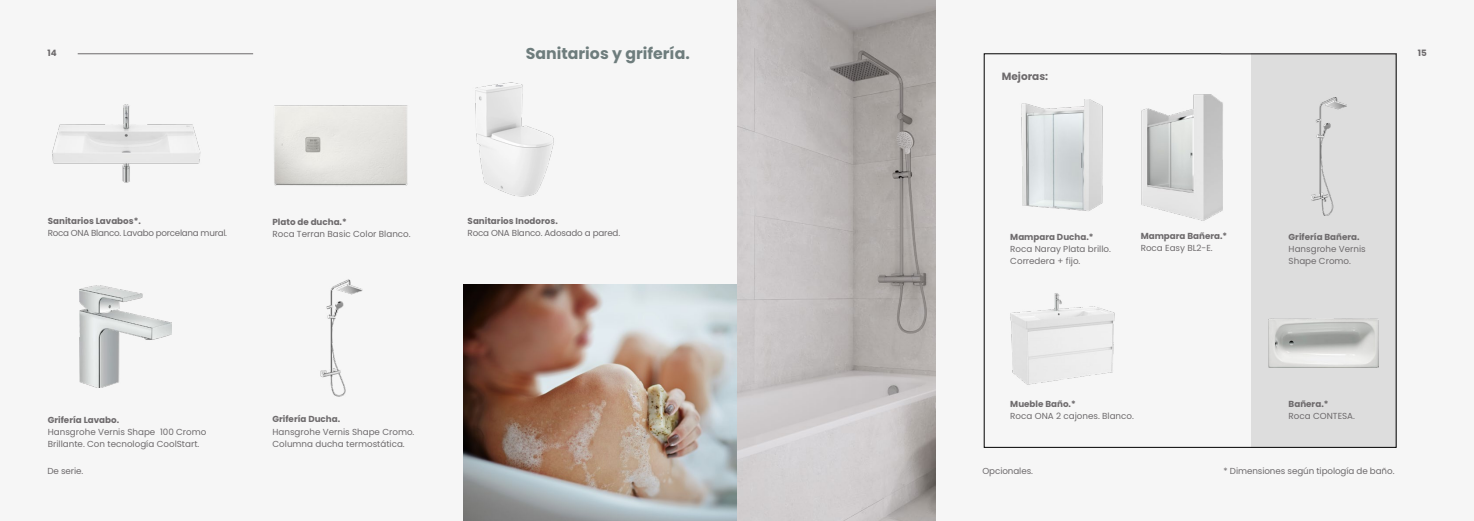
<style>
.page{position:relative;width:1474px;height:521px;background:#fff}
.page>*{position:absolute;margin:0;border:0;box-sizing:border-box;transform-origin:0 0}
.t1{font:700 15.75px "Poppins";color:#6e7d7d}
.t2{font:700 10.5px "Poppins";color:#6d6a6c}
.t3{font:8.75px/12.2px "Poppins";color:#6d6a6c}
.t4{font:700 8.75px "Poppins";color:#6d6a6c}
.t5{font:8.75px "Poppins";letter-spacing:-.03em;color:#6d6a6c}
.t6{font:8.75px "Poppins";letter-spacing:-.02em;color:#6d6a6c}
</style>
<div class="page">
<div style="left:0;top:0;width:1473px;height:521px;background:#f6f6f6"></div>
<img style="left:475px;top:82px;width:79px;height:115px">
<img style="left:52px;top:104px;width:149px;height:79px">
<img style="left:274px;top:105px;width:134px;height:81px">
<img style="left:79px;top:285px;width:92px;height:102px">
<img style="left:320px;top:279px;width:43px;height:118px">
<img style="left:1141px;top:94px;width:82px;height:127px">
<img style="left:1010px;top:293px;width:105px;height:92px">
<img style="left:1021px;top:100px;width:82px;height:111px">
<hr style="left:1221px;top:53px;width:175px;height:1px;background:#6d6a6c">
<div style="left:1251px;top:54px;width:145px;height:394px;background:#ddd"></div>
<img style="left:1311px;top:98px;width:35px;height:118px">
<img style="left:1268px;top:319px;width:110px;height:49px">
<img style="left:464px;top:285px;width:273px;height:236px">
<img style="left:737px;top:0;width:198px;height:521px">
<hr style="left:78px;top:53px;width:175px;height:1px;background:#6d6a6c">
<p class="t4" style="left:47px;top:48px;width:11px">14</p>
<h1 class="t1" style="left:526px;top:45px;width:165px">Sanitarios y grifería.</h1>
<p class="t2" style="left:1001px;top:70px;width:48px">Mejoras:</p>
<p class="t4" style="left:1417px;top:48px;width:10px">15</p>
<p class="t4" style="left:48px;top:216px;width:95px">Sanitarios Lavabos*.</p>
<p class="t5" style="left:48px;top:228px;width:181px">Roca ONA Blanco. Lavabo porcelana mural.</p>
<p class="t4" style="left:272px;top:217px;width:76px">Plato de ducha.*</p>
<p class="t3" style="left:272px;top:228px;width:140px">Roca Terran Basic Color Blanco.</p>
<p class="t4" style="left:467px;top:216px;width:92px">Sanitarios Inodoros.</p>
<p class="t6" style="left:467px;top:228px;width:154px">Roca ONA Blanco. Adosado a pared.</p>
<p class="t4" style="left:48px;top:414px;width:73px">Grifería Lavabo.</p>
<p class="t3" style="left:48px;top:426px;width:160px">Hansgrohe Vernis Shape 100 Cromo<br>Brillante. Con tecnología CoolStart.</p>
<p class="t4" style="left:272px;top:414px;width:69px">Grifería Ducha.</p>
<p class="t3" style="left:272px;top:425px;width:143px">Hansgrohe Vernis Shape Cromo.<br>Columna ducha termostática.</p>
<p class="t4" style="left:1010px;top:231px;width:85px">Mampara Ducha.*</p>
<p class="t3" style="left:1010px;top:243px;width:102px">Roca Naray Plata brillo.<br>Corredera + fijo.</p>
<p class="t4" style="left:1140px;top:231px;width:88px">Mampara Bañera.*</p>
<p class="t3" style="left:1140px;top:242px;width:74px">Roca Easy BL2-E.</p>
<p class="t4" style="left:1288px;top:232px;width:73px">Grifería Bañera.</p>
<p class="t3" style="left:1288px;top:243px;width:79px">Hansgrohe Vernis<br>Shape Cromo.</p>
<p class="t4" style="left:1010px;top:399px;width:67px">Mueble Baño.*</p>
<p class="t3" style="left:1010px;top:410px;width:125px">Roca ONA 2 cajones. Blanco.</p>
<p class="t4" style="left:1288px;top:399px;width:41px">Bañera.*</p>
<p class="t3" style="left:1288px;top:410px;width:68px">Roca CONTESA.</p>
<p class="t3" style="left:47px;top:465px;width:37px">De serie.</p>
<p class="t3" style="left:982px;top:465px;width:52px">Opcionales.</p>
<p class="t3" style="left:1223px;top:465px;width:172px">* Dimensiones según tipología de baño.</p>
</div>
